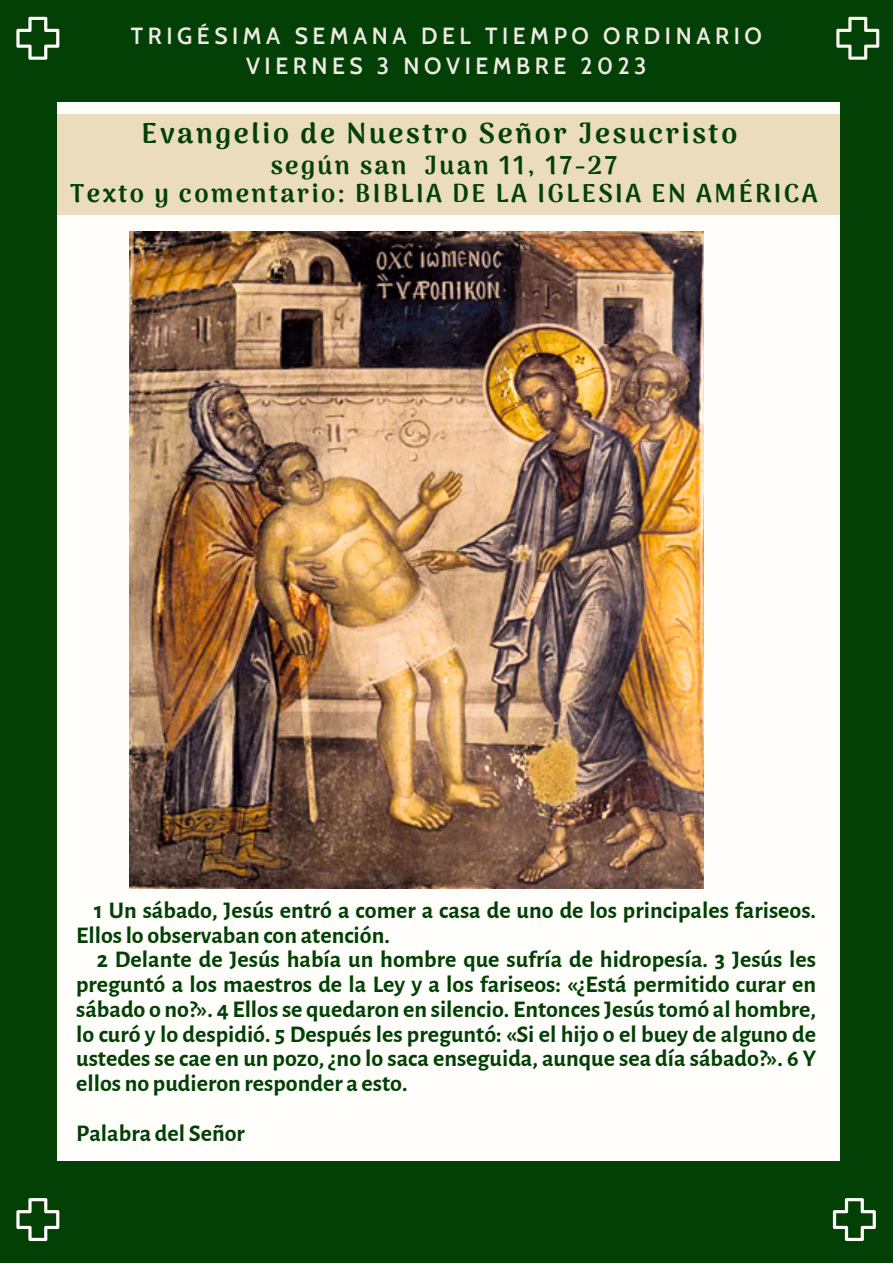
<style>
.page{position:relative;width:893px;height:1264px;background:#fff}
.page>*{position:absolute;margin:0;border:0;box-sizing:border-box;transform-origin:0 0}
.t1{font:900 28.5px "Arima Madurai";letter-spacing:.095em;color:#024006}
.t2{font:900 25.5px "Arima Madurai";letter-spacing:.095em;color:#024006}
.t3{font:700 24px/24.8px "Alegreya Sans";color:#024006}
.t4{font:600 22.8px "Cabin";letter-spacing:.2em;color:#efeae3}
</style>
<div class="page">
<div style="left:0;top:0;width:892px;height:1262px;background:#024006"></div>
<div style="left:58px;top:102px;width:781px;height:1058px;background:#fffefa"></div>
<div style="left:57px;top:114px;width:783px;height:100px;background:#ebdcbe"></div>
<svg style="left:16px;top:17px;width:43px;height:43px"></svg>
<svg style="left:832px;top:1198px;width:43px;height:42px"></svg>
<svg style="left:16px;top:1198px;width:43px;height:42px"></svg>
<svg style="left:836px;top:17px;width:43px;height:43px"></svg>
<img style="left:130px;top:231px;width:573px;height:657px">
<p class="t4" style="left:131px;top:21px;width:632px">TRIGÉSIMA SEMANA DEL TIEMPO ORDINARIO</p>
<p class="t4" style="left:246px;top:52px;width:402px">VIERNES 3 NOVIEMBRE 2023</p>
<p class="t1" style="left:141px;top:117px;width:597px">Evangelio de Nuestro Señor Jesucristo</p>
<p class="t2" style="left:271px;top:150px;width:348px">según san Juan 11, 17-27</p>
<p class="t2" style="left:70px;top:178px;width:749px">Texto y comentario: BIBLIA DE LA IGLESIA EN AMÉRICA</p>
<p class="t3" style="left:76px;top:898px;width:741px;text-indent:18px">1 Un sábado, Jesús entró a comer a casa de uno de los principales fariseos.<br>Elloslo observaban con atención.</p>
<p class="t3" style="left:76px;top:947px;width:741px;text-align:justify;text-indent:21px">2 Delante de Jesús había un hombre que sufría de hidropesía. 3 Jesús les preguntó a los maestros de la Ley y a los fariseos: «¿Está permitido curar en sábado o no?». 4 Ellosse quedaron en silencio. EntoncesJesústomó al hombre, lo curó y lo despidió. 5 Después les preguntó: «Si el hijo o el buey de alguno de ustedes se cae en un pozo, ¿no lo saca enseguida, aunque sea día sábado?». 6 Y ellos no pudieron responder a esto.</p>
<p class="t3" style="left:76px;top:1121px;width:170px">Palabra del Señor</p>
</div>
